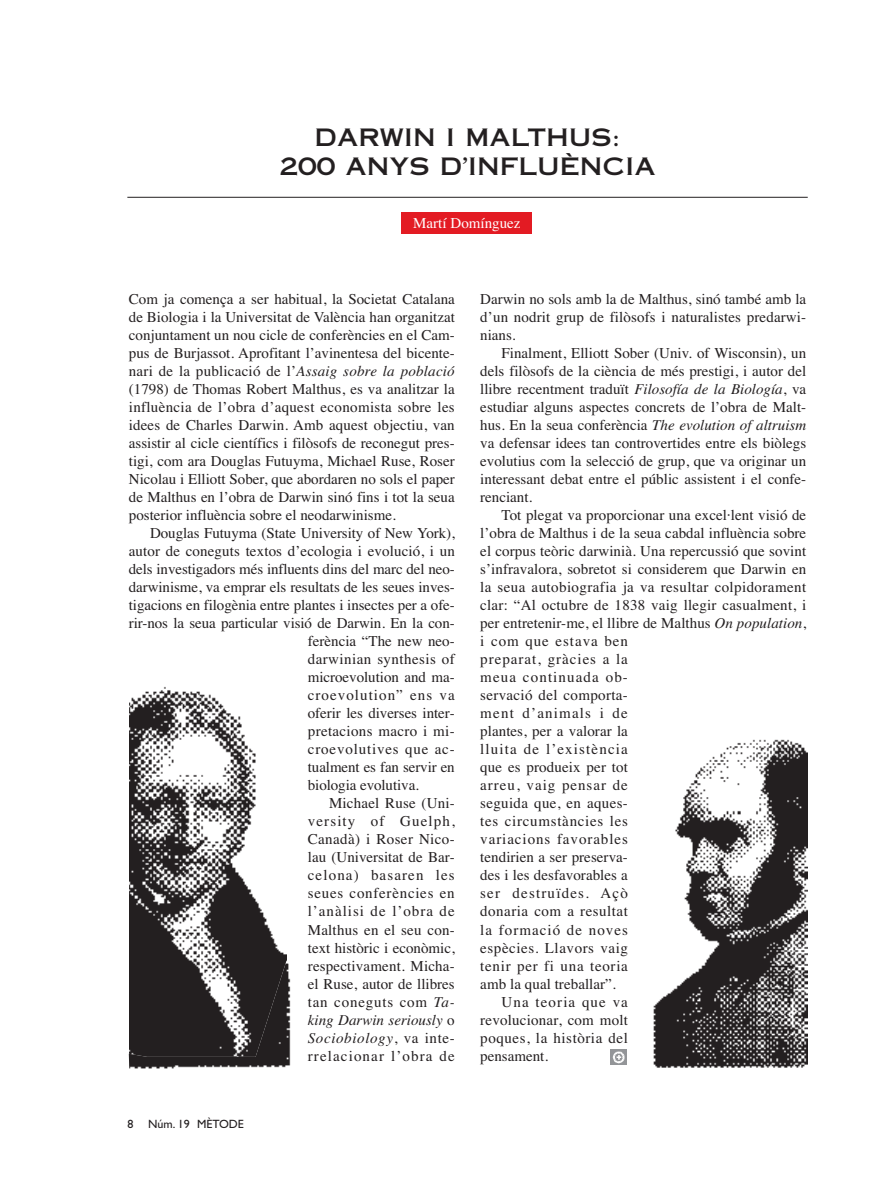
<style>
.page{position:relative;width:893px;height:1191px;background:#fff}
.page>*{position:absolute;margin:0;border:0;box-sizing:border-box;transform-origin:0 0}
.t1{font:24px/28.8px "Copperplate Thirty One AB";color:#231f20;text-align:center}
.t2{font:15px/18px "Times";letter-spacing:.005em;color:#231f20;text-align:justify}
.t3{font:15px "Times";letter-spacing:.065em;color:#231f20}
.t4{font:15px "Times";letter-spacing:.075em;color:#231f20}
.t5{font:15px "Times";letter-spacing:.025em;color:#231f20}
.t6{font:15px "Times";letter-spacing:.05em;color:#231f20}
.t7{font:15px "Times";letter-spacing:.08em;color:#231f20}
.t8{font:15px "Times";letter-spacing:.035em;color:#231f20}
.t9{font:15px "Times";letter-spacing:.055em;color:#231f20}
.t10{font:15px "Times";letter-spacing:.07em;color:#231f20}
.t11{font:15px "Times";letter-spacing:.03em;color:#231f20}
.t12{font:italic 15px "Times";color:#231f20}
.t13{font:italic 15px "Times";letter-spacing:.04em;color:#231f20}
.t14{font:15px "Times";letter-spacing:.04em;color:#231f20}
.t15{font:15px "Times";color:#fff}
.t16{font:12px "Gill Sans";color:#231f20}
.s1{font-style:italic}
.s2{font-style:normal}
</style>
<div class="page">
<hr style="left:127px;top:197px;width:681px;height:1px;background:#231f20">
<div style="left:402px;top:212px;width:130px;height:21px;background:#e31b23"></div>
<img style="left:129px;top:686px;width:158px;height:274px">
<img style="left:129px;top:960px;width:162px;height:109px">
<img style="left:653px;top:739px;width:154px;height:329px">
<div style="left:611px;top:1049px;width:16px;height:16px;background:#939598"></div>
<svg style="left:613px;top:1051px;width:11px;height:12px"></svg>
<h1 class="t1" style="left:279px;top:123px;width:378px">DARWIN I MALTHUS:<br>200 ANYS D’INFLUÈNCIA</h1>
<p class="t15" style="left:413px;top:217px;width:109px">Martí Domínguez</p>
<p class="t2" style="left:129px;top:292px;width:327px">Com ja comença a ser habitual, la Societat Catalana de Biologia i la Universitat de València han organitzat conjuntament un nou cicle de conferències en el Cam&shy;pus de Burjassot. Aprofitant l’avinentesa del bicente&shy;nari de la publicació de l’<span class="s1">Assaig sobre la població </span>(1798) de Thomas Robert Malthus, es va analitzar la influència de l’obra d’aquest economista sobre les idees de Charles Darwin. Amb aquest objectiu, van assistir al cicle científics i filòsofs de reconegut pres&shy;tigi, com ara Douglas Futuyma, Michael Ruse, Roser Nicolau i Elliott Sober, que abordaren no sols el paper de Malthus en l’obra de Darwin sinó fins i tot la seua posterior influència sobre el neodarwinisme.</p>
<p class="t2" style="left:150px;top:526px;width:306px">Douglas Futuyma (State University of New York),</p>
<p class="t2" style="left:129px;top:544px;width:327px">autor de coneguts textos d’ecologia i evolució, i un</p>
<p class="t2" style="left:129px;top:562px;width:327px">dels investigadors més influents dins del marc del neo-</p>
<p class="t2" style="left:129px;top:580px;width:327px">darwinisme, va emprar els resultats de les seues inves-</p>
<p class="t2" style="left:129px;top:598px;width:327px">tigacions en filogènia entre plantes i insectes per a ofe-</p>
<p class="t2" style="left:129px;top:616px;width:327px">rir-nos la seua particular visió de Darwin. En la con-</p>
<p class="t2" style="left:308px;top:634px;width:148px">ferència “The new neo-</p>
<p class="t11" style="left:308px;top:654px;width:148px">darwinian synthesis of</p>
<p class="t2" style="left:308px;top:670px;width:148px">microevolution and ma-</p>
<p class="t10" style="left:308px;top:690px;width:148px">croevolution” ens va</p>
<p class="t2" style="left:308px;top:706px;width:148px">oferir les diverses inter-</p>
<p class="t5" style="left:308px;top:726px;width:148px">pretacions macro i mi-</p>
<p class="t9" style="left:308px;top:744px;width:148px">croevolutives que ac-</p>
<p class="t2" style="left:308px;top:760px;width:148px">tualment es fan servir en</p>
<p class="t2" style="left:308px;top:778px;width:113px">biologia evolutiva.</p>
<p class="t2" style="left:329px;top:796px;width:127px">Michael Ruse (Uni-</p>
<p class="t4" style="left:308px;top:816px;width:148px">versity of Guelph,</p>
<p class="t5" style="left:308px;top:834px;width:148px">Canadà) i Roser Nico-</p>
<p class="t2" style="left:308px;top:850px;width:148px">lau (Universitat de Bar-</p>
<p class="t4" style="left:308px;top:870px;width:148px">celona) basaren les</p>
<p class="t6" style="left:308px;top:888px;width:148px">seues conferències en</p>
<p class="t3" style="left:308px;top:906px;width:148px">l’anàlisi de l’obra de</p>
<p class="t2" style="left:308px;top:922px;width:148px">Malthus en el seu con-</p>
<p class="t2" style="left:308px;top:940px;width:148px">text històric i econòmic,</p>
<p class="t2" style="left:308px;top:958px;width:148px">respectivament. Micha-</p>
<p class="t2" style="left:308px;top:976px;width:148px">el Ruse, autor de llibres</p>
<p class="t9" style="left:308px;top:996px;width:148px">tan coneguts com <span class="s1">Ta-</span></p>
<p class="t12" style="left:308px;top:1014px;width:148px">king Darwin seriously <span class="s2">o</span></p>
<p class="t13" style="left:308px;top:1032px;width:148px">Sociobiology<span class="s2">, va inte-</span></p>
<p class="t4" style="left:308px;top:1050px;width:148px">rrelacionar l’obra de</p>
<p class="t16" style="left:127px;top:1120px;width:118px">8 Núm. 19 MÈTODE</p>
<p class="t2" style="left:480px;top:292px;width:327px">Darwin no sols amb la de Malthus, sinó també amb la d’un nodrit grup de filòsofs i naturalistes predarwi&shy;nians.</p>
<p class="t2" style="left:480px;top:346px;width:327px;text-indent:21px">Finalment, Elliott Sober (Univ. of Wisconsin), un dels filòsofs de la ciència de més prestigi, i autor del llibre recentment traduït <span class="s1">Filosofía de la Biología</span>, va estudiar alguns aspectes concrets de l’obra de Malt&shy;hus. En la seua conferència <span class="s1">The evolution of altruism </span>va defensar idees tan controvertides entre els biòlegs evolutius com la selecció de grup, que va originar un interessant debat entre el públic assistent i el confe&shy;renciant.</p>
<p class="t2" style="left:502px;top:508px;width:306px">Tot plegat va proporcionar una excel·lent visió de</p>
<p class="t2" style="left:480px;top:526px;width:327px">l’obra de Malthus i de la seua cabdal influència sobre</p>
<p class="t2" style="left:480px;top:544px;width:327px">el corpus teòric darwinià. Una repercussió que sovint</p>
<p class="t2" style="left:480px;top:562px;width:327px">s’infravalora, sobretot si considerem que Darwin en</p>
<p class="t5" style="left:480px;top:582px;width:327px">la seua autobiografia ja va resultar colpidorament</p>
<p class="t2" style="left:480px;top:598px;width:327px">clar: “Al octubre de 1838 vaig llegir casualment, i</p>
<p class="t2" style="left:480px;top:616px;width:327px">per entretenir-me, el llibre de Malthus <span class="s1">On population</span>,</p>
<p class="t3" style="left:480px;top:636px;width:149px">i com que estava ben</p>
<p class="t3" style="left:480px;top:654px;width:149px">preparat, gràcies a la</p>
<p class="t4" style="left:480px;top:672px;width:149px">meua continuada ob-</p>
<p class="t2" style="left:480px;top:688px;width:149px">servació del comporta-</p>
<p class="t7" style="left:480px;top:708px;width:149px">ment d’animals i de</p>
<p class="t2" style="left:480px;top:724px;width:149px">plantes, per a valorar la</p>
<p class="t7" style="left:480px;top:744px;width:149px">lluita de l’existència</p>
<p class="t2" style="left:480px;top:760px;width:149px">que es produeix per tot</p>
<p class="t3" style="left:480px;top:780px;width:149px">arreu, vaig pensar de</p>
<p class="t2" style="left:480px;top:796px;width:149px">seguida que, en aques-</p>
<p class="t6" style="left:480px;top:816px;width:149px">tes circumstàncies les</p>
<p class="t3" style="left:480px;top:834px;width:149px">variacions favorables</p>
<p class="t2" style="left:480px;top:850px;width:149px">tendirien a ser preserva-</p>
<p class="t2" style="left:480px;top:868px;width:149px">des i les desfavorables a</p>
<p class="t7" style="left:480px;top:888px;width:149px">ser destruïdes. Açò</p>
<p class="t8" style="left:480px;top:906px;width:149px">donaria com a resultat</p>
<p class="t10" style="left:480px;top:924px;width:149px">la formació de noves</p>
<p class="t14" style="left:480px;top:942px;width:149px">espècies. Llavors vaig</p>
<p class="t6" style="left:480px;top:960px;width:149px">tenir per fi una teoria</p>
<p class="t2" style="left:480px;top:976px;width:137px">amb la qual treballar”.</p>
<p class="t4" style="left:502px;top:996px;width:128px">Una teoria que va</p>
<p class="t2" style="left:480px;top:1012px;width:149px">revolucionar, com molt</p>
<p class="t8" style="left:480px;top:1032px;width:149px">poques, la història del</p>
<p class="t2" style="left:480px;top:1048px;width:69px">pensament.</p>
</div>
